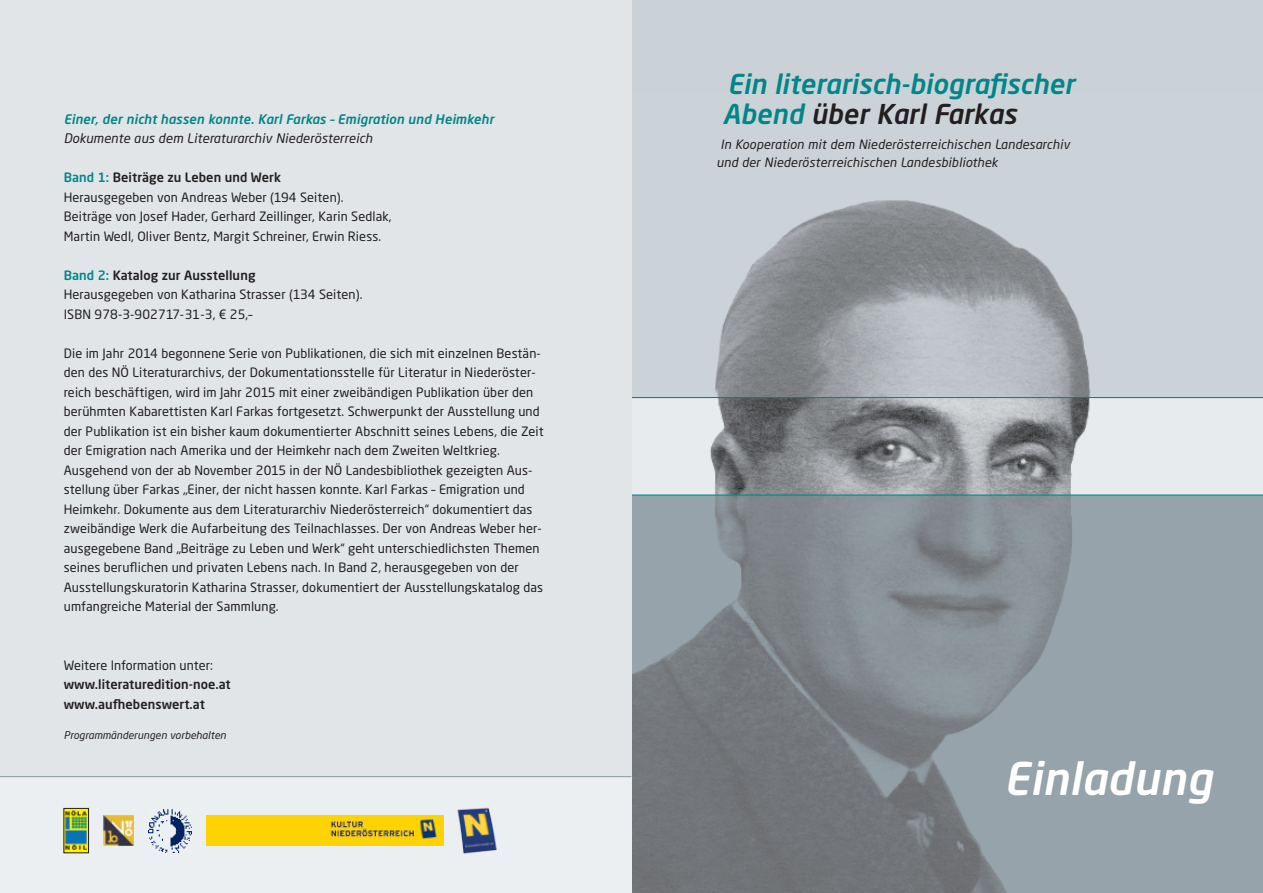
<style>
.page{position:relative;width:1263px;height:893px;background:#fff}
.page>*{position:absolute;margin:0;border:0;box-sizing:border-box;transform-origin:0 0}
.t1{font:italic 500 44.4px "Neo Sans Std";letter-spacing:.01em;color:#fff}
.t2{font:italic 500 27px/30px "Neo Sans Std";letter-spacing:.005em;color:#008689}
.t3{font:italic 500 13.05px "Neo Sans Std";letter-spacing:.01em;color:#008689}
.t4{font:italic 13.05px "Neo Sans Std";letter-spacing:.01em;color:#231f20}
.t5{font:12.75px/19.5px "Neo Sans Std";letter-spacing:.01em;color:#231f20}
.t6{font:italic 12.75px/18px "Neo Sans Std";letter-spacing:.015em;color:#231f20}
.t7{font:500 12.75px/19.5px "Neo Sans Std";letter-spacing:.005em;color:#231f20}
.t8{font:italic 10.5px "Neo Sans Std";letter-spacing:.005em;color:#231f20}
.s1{font-weight:500;color:#008689}
.s2{font-weight:500}
.s3{color:#231f20}
</style>
<div class="page">
<div style="left:631px;top:0;width:632px;height:893px;background:#cbd2d7"></div>
<img style="left:631px;top:90px;width:460px;height:307px">
<img style="left:631px;top:496px;width:632px;height:397px">
<svg style="left:631px;top:398px;width:632px;height:96px;background:#b0b3b5"></svg>
<hr style="left:631px;top:397px;width:632px;height:1px;background:#008689">
<hr style="left:631px;top:494px;width:632px;height:2px;background:#008689">
<div style="left:0;top:0;width:631px;height:893px;background:#eceff1"></div>
<div style="left:0;top:0;width:631px;height:776px;background:#e1e5e8"></div>
<hr style="left:0;top:776px;width:631px;height:1px;background:#94a2aa">
<img style="left:103px;top:816px;width:30px;height:29px">
<img style="left:206px;top:816px;width:238px;height:29px">
<img style="left:148px;top:809px;width:43px;height:43px">
<img style="left:66px;top:810px;width:21px;height:41px">
<div style="left:64px;top:808px;width:25px;height:45px;border:1px solid #231f20"></div>
<img style="left:457px;top:807px;width:40px;height:47px">
<p class="t3" style="left:64px;top:111px;width:432px">Einer, der nicht hassen konnte. Karl Farkas – Emigration und Heimkehr</p>
<p class="t4" style="left:64px;top:131px;width:310px">Dokumente aus dem Literaturarchiv Niederösterreich</p>
<p class="t5" style="left:64px;top:168px;width:329px"><span class="s1">Band 1:</span> <span class="s2">Beiträge zu Leben und Werk<br></span>Herausgegeben von Andreas Weber (194 Seiten).<br>Beiträge von Josef Hader, Gerhard Zeillinger, Karin Sedlak, Martin Wedl, Oliver Bentz, Margit Schreiner, Erwin Riess.</p>
<p class="t5" style="left:64px;top:265px;width:300px"><span class="s1">Band 2:</span> <span class="s2">Katalog zur Ausstellung<br></span>Herausgegeben von Katharina Strasser (134 Seiten).<br>ISBN 978-3-902717-31-3, € 25,–</p>
<p class="t5" style="left:64px;top:343px;width:481px">Die im Jahr 2014 begonnene Serie von Publikationen, die sich mit einzelnen Bestän&shy;den des NÖ Literaturarchivs, der Dokumentationsstelle für Literatur in Niederöster&shy;reich beschäftigen, wird im Jahr 2015 mit einer zweibändigen Publikation über den berühmten Kabarettisten Karl Farkas fortgesetzt. Schwerpunkt der Ausstellung und der Publikation ist ein bisher kaum dokumentierter Abschnitt seines Lebens, die Zeit der Emigration nach Amerika und der Heimkehr nach dem Zweiten Weltkrieg.<br>Ausgehend von der ab November 2015 in der NÖ Landesbibliothek gezeigten Aus&shy;stellung über Farkas „Einer, der nicht hassen konnte. Karl Farkas – Emigration und Heimkehr. Dokumente aus dem Literaturarchiv Niederösterreich“ dokumentiert das zweibändige Werk die Aufarbeitung des Teilnachlasses. Der von Andreas Weber her&shy;ausgegebene Band „Beiträge zu Leben und Werk“ geht unterschiedlichsten Themen seines beruflichen und privaten Lebens nach. In Band 2, herausgegeben von der Ausstellungskuratorin Katharina Strasser, dokumentiert der Ausstellungskatalog das umfangreiche Material der Sammlung.</p>
<p class="t5" style="left:64px;top:655px;width:151px">Weitere Information unter:</p>
<p class="t7" style="left:64px;top:675px;width:168px">www.literaturedition-noe.at www.aufhebenswert.at</p>
<p class="t8" style="left:64px;top:729px;width:164px">Programmänderungen vorbehalten</p>
<h2 class="t2" style="left:723px;top:68px;width:353px">Ein literarisch-biografischer<br>Abend <span class="s3">über Karl Farkas</span></h2>
<p class="t6" style="left:716px;top:135px;width:355px;text-indent:4px">In Kooperation mit dem Niederösterreichischen Landesarchiv und der Niederösterreichischen Landesbibliothek</p>
<h1 class="t1" style="left:1004px;top:750px;width:210px">Einladung</h1>
</div>
